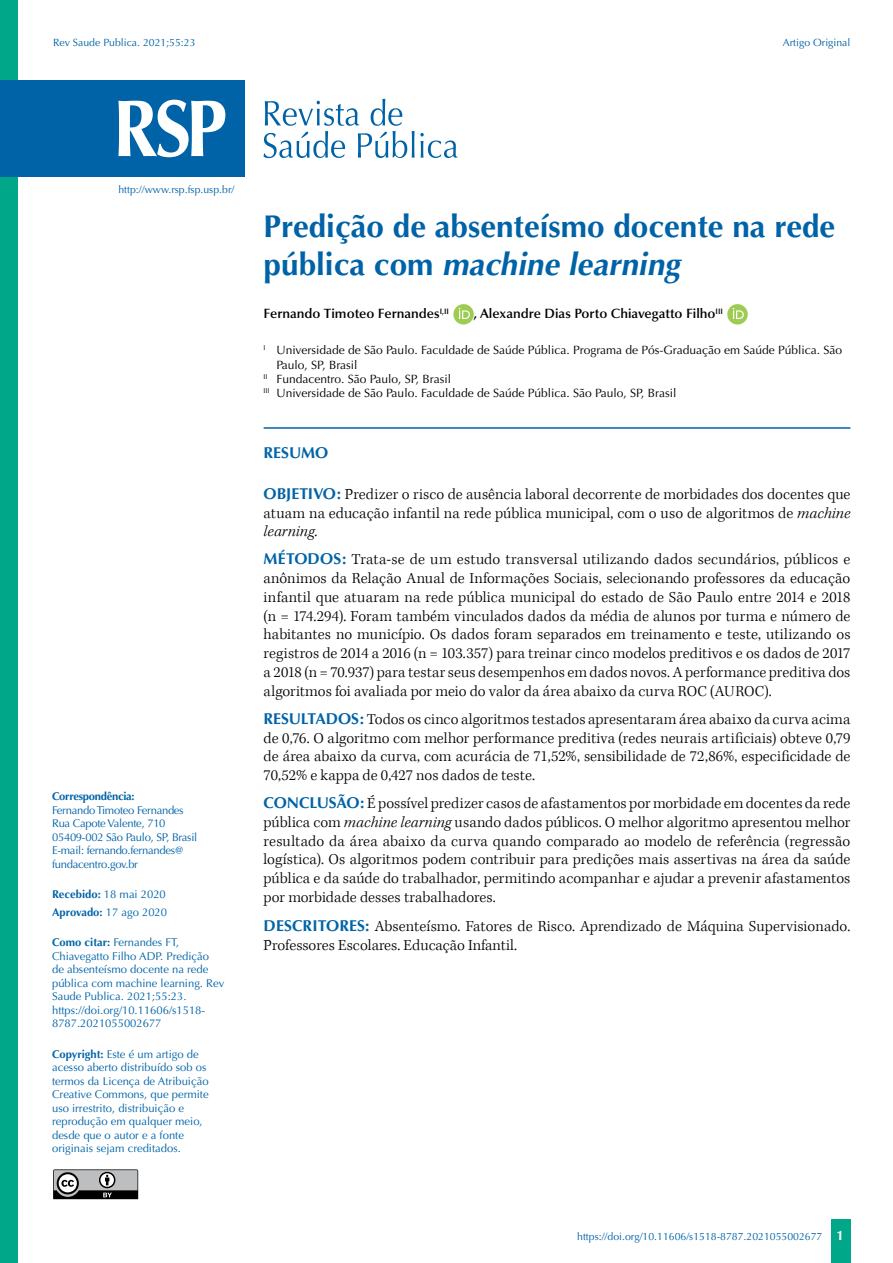
<style>
.page{position:relative;width:893px;height:1263px;background:#fff}
.page>*{position:absolute;margin:0;border:0;box-sizing:border-box;transform-origin:0 0}
.t1{font:700 31.5px/37.8px "Optima";color:#0063a7}
.t2{font:300 15.75px/18.9px "Kepler Std";letter-spacing:.005em;color:#000;text-align:justify}
.t3{font:700 15.75px "Optima";color:#0063a7}
.t4{font:600 13.5px "Optima";color:#000}
.t5{font:12px "Optima";color:#000}
.t6{font:11.25px/13.5px "Optima";color:#0063a7}
.t7{font:11.25px/13.5px "Optima";letter-spacing:-.025em;color:#0063a7}
.t8{font:700 11.25px/17.7px "Optima";color:#0063a7}
.t9{font:700 11.25px "Optima";letter-spacing:-.025em;color:#0063a7}
.t10{font:10.5px "Optima";color:#0063a7}
.s1{font-weight:400}
.s2{font-weight:700}
.s3{font-style:italic}
.s4{font-family:"Optima";font-weight:700;color:#0063a7}
.s5{font-weight:700;font-size:13.5px;color:#fff}
</style>
<div class="page">
<div style="left:831px;top:1220px;width:20px;height:43px;background:#00a788"></div>
<svg style="left:53px;top:1169px;width:85px;height:30px;background:#7e7f80"></svg>
<div style="left:0;top:0;width:18px;height:1263px;background:#00a788"></div>
<hr style="left:264px;top:427px;width:586px;height:2px;background:#0063a7">
<div style="left:453px;top:304px;width:21px;height:20px;background:#9ccc51;border-radius:50%"></div>
<svg style="left:459px;top:308px;width:11px;height:11px"></svg>
<div style="left:727px;top:304px;width:21px;height:20px;background:#9ccc51;border-radius:50%"></div>
<svg style="left:733px;top:308px;width:11px;height:11px"></svg>
<svg style="left:263px;top:99px;width:195px;height:59px"></svg>
<div style="left:0;top:80px;width:244px;height:96px;background:#0063a7"></div>
<svg style="left:118px;top:100px;width:107px;height:57px"></svg>
<p class="t10" style="left:53px;top:36px;width:144px">Rev Saude Publica. 2021;55:23</p>
<p class="t10" style="left:783px;top:36px;width:69px">Artigo Original</p>
<p class="t10" style="left:118px;top:183px;width:117px">http://www.rsp.fsp.usp.br/</p>
<p class="t9" style="left:52px;top:790px;width:84px">Correspondência:</p>
<p class="t7" style="left:52px;top:803px;width:147px">Fernando Timoteo Fernandes<br>Rua Capote Valente, 710<br>05409-002 São Paulo, SP, Brasil<br>E-mail: fernando.fernandes@ fundacentro.gov.br</p>
<p class="t8" style="left:52px;top:886px;width:117px">Recebido: <span class="s1">18 mai 2020<br></span>Aprovado: <span class="s1">17 ago 2020</span></p>
<p class="t6" style="left:52px;top:936px;width:174px"><span class="s2">Como citar:</span> Fernandes FT,<br>Chiavegatto Filho ADP. Predição<br>de absenteísmo docente na rede pública com machine learning. Rev<br>Saude Publica. 2021;55:23. https://doi.org/10.11606/s1518-<br>8787.2021055002677</p>
<p class="t6" style="left:52px;top:1047px;width:158px"><span class="s2">Copyright:</span> Este é um artigo de acesso aberto distribuído sob os termos da Licença de Atribuição<br>Creative Commons, que permite uso irrestrito, distribuição e reprodução em qualquer meio, desde que o autor e a fonte originais sejam creditados.</p>
<h1 class="t1" style="left:264px;top:208px;width:573px">Predição de absenteísmo docente na rede p ú b l i c a c o m <span class="s3">machine learning</span></h1>
<p class="t4" style="left:264px;top:306px;width:187px">Fernando Timoteo Fernandes<sup>I,II</sup></p>
<p class="t4" style="left:474px;top:306px;width:251px">, Alexandre Dias Porto Chiavegatto Filho<sup>III</sup></p>
<p class="t5" style="left:264px;top:343px;width:580px"><sup>I</sup> Universidade de São Paulo. Faculdade de Saúde Pública. Programa de Pós-Graduação em Saúde Pública. São</p>
<p class="t5" style="left:276px;top:357px;width:83px">Paulo, SP, Brasil</p>
<p class="t5" style="left:264px;top:372px;width:189px"><sup>II</sup> Fundacentro. São Paulo, SP, Brasil</p>
<p class="t5" style="left:264px;top:386px;width:414px"><sup>III</sup> Universidade de São Paulo. Faculdade de Saúde Pública. São Paulo, SP, Brasil</p>
<p class="t3" style="left:264px;top:444px;width:66px">RESUMO</p>
<p class="t2" style="left:264px;top:485px;width:588px"><span class="s4">OBJETIVO:</span> Predizer o risco de ausência laboral decorrente de morbidades dos docentes que atuam na educação infantil na rede pública municipal, com o uso de algoritmos de <span class="s3">machine learning</span>.</p>
<p class="t2" style="left:264px;top:550px;width:588px"><span class="s4">MÉTODOS:</span> Trata-se de um estudo transversal utilizando dados secundários, públicos e anônimos da Relação Anual de Informações Sociais, selecionando professores da educação infantil que atuaram na rede pública municipal do estado de São Paulo entre 2014 e 2018 (n = 174.294). Foram também vinculados dados da média de alunos por turma e número de habitantes no município. Os dados foram separados em treinamento e teste, utilizando os registros de 2014 a 2016 (n = 103.357) para treinar cinco modelos preditivos e os dados de 2017 a 2018 (n = 70.937) para testar seus desempenhos em dados novos. A performance preditiva dos algoritmos foi avaliada por meio do valor da área abaixo da curva ROC (AUROC).</p>
<p class="t2" style="left:264px;top:710px;width:588px"><span class="s4">RESULTADOS:</span> Todos os cinco algoritmos testados apresentaram área abaixo da curva acima de 0,76. O algoritmo com melhor performance preditiva (redes neurais artificiais) obteve 0,79 de área abaixo da curva, com acurácia de 71,52%, sensibilidade de 72,86%, especificidade de 70,52% e kappa de 0,427 nos dados de teste.</p>
<p class="t2" style="left:264px;top:794px;width:588px"><span class="s4">CONCLUSÃO:</span> É possível predizer casos de afastamentos por morbidade em docentes da rede pública com <span class="s3">machine learning</span> usando dados públicos. O melhor algoritmo apresentou melhor resultado da área abaixo da curva quando comparado ao modelo de referência (regressão logística). Os algoritmos podem contribuir para predições mais assertivas na área da saúde pública e da saúde do trabalhador, permitindo acompanhar e ajudar a prevenir afastamentos por morbidade desses trabalhadores.</p>
<p class="t2" style="left:264px;top:916px;width:588px;line-height:19.8px"><span class="s4">DESCRITORES:</span> Absenteísmo. Fatores de Risco. Aprendizado de Máquina Supervisionado.<br>Professores Escolares. Educação Infantil.</p>
<p class="t10" style="left:577px;top:1230px;width:268px">https://doi.org/10.11606/s1518-8787.2021055002677 <span class="s5">1</span></p>
</div>
